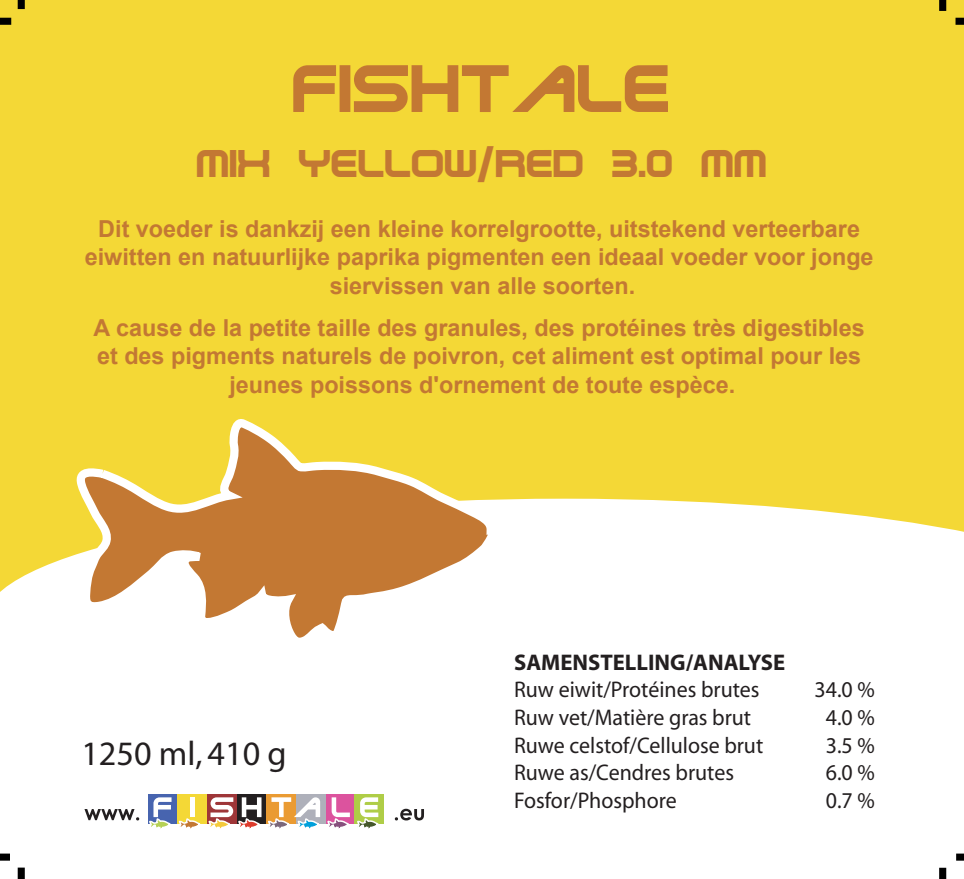
<style>
.page{position:relative;width:964px;height:879px;background:#fff}
.page>*{position:absolute;margin:0;border:0;box-sizing:border-box;transform-origin:0 0}
.t1{font:72px "Show Shifter Body";color:#c37833}
.t2{font:41px "Show Shifter Body";color:#c37833}
.t3{font:34.25px "Myriad";color:#231f20}
.t4{font:700 23.5px/28.5px "Arial";color:#c37833;text-align:center}
.t5{font:22.75px/27.8px "Myriad";color:#231f20}
.t6{font:700 22.75px "Myriad";color:#231f20}
</style>
<div class="page">
<div style="left:0;top:0;width:964px;height:599px;background:#f4d836"></div>
<svg style="left:0;top:499px;width:964px;height:100px;fill:#fff"></svg>
<svg style="left:67px;top:420px;width:431px;height:218px"></svg>
<div style="left:939px;top:868px;width:7px;height:11px;background:#000"></div>
<div style="left:18px;top:867px;width:7px;height:12px;background:#000"></div>
<div style="left:0;top:853px;width:10px;height:7px;background:#000"></div>
<div style="left:0;top:18px;width:11px;height:7px;background:#000"></div>
<div style="left:18px;top:0;width:7px;height:9px;background:#000"></div>
<div style="left:939px;top:0;width:7px;height:11px;background:#000"></div>
<div style="left:955px;top:18px;width:9px;height:7px;background:#000"></div>
<div style="left:956px;top:853px;width:8px;height:7px;background:#000"></div>
<div style="left:148px;top:794px;width:29px;height:30px;background:#4764af"></div>
<div style="left:177px;top:794px;width:30px;height:30px;background:#f4d836"></div>
<div style="left:207px;top:794px;width:30px;height:30px;background:#9e3638"></div>
<div style="left:237px;top:794px;width:29px;height:30px;background:#231f20"></div>
<div style="left:266px;top:794px;width:30px;height:30px;background:#ea9b33"></div>
<div style="left:296px;top:794px;width:30px;height:30px;background:#aeb0ba"></div>
<div style="left:326px;top:794px;width:30px;height:30px;background:#dc539e"></div>
<div style="left:354px;top:794px;width:30px;height:30px;background:#afcd47"></div>
<hr style="left:190px;top:797px;width:4px;height:20px;background:#fff">
<svg style="left:149px;top:797px;width:23px;height:32px"></svg>
<svg style="left:178px;top:816px;width:23px;height:13px"></svg>
<svg style="left:208px;top:797px;width:53px;height:32px"></svg>
<svg style="left:268px;top:797px;width:52px;height:32px"></svg>
<svg style="left:327px;top:797px;width:23px;height:32px"></svg>
<svg style="left:357px;top:797px;width:22px;height:32px"></svg>
<svg style="left:84px;top:809px;width:55px;height:11px"></svg>
<svg style="left:395px;top:809px;width:29px;height:11px"></svg>
<h1 class="t1" style="left:293px;top:51px;width:380px">FISHTALE</h1>
<h2 class="t2" style="left:197px;top:142px;width:572px">MIX YELLOW/RED 3.0 MM</h2>
<p class="t4" style="left:85px;top:215px;width:790px">Dit voeder is dankzij een kleine korrelgrootte, uitstekend verteerbare eiwitten en natuurlijke paprika pigmenten een ideaal voeder voor jonge siervissen van alle soorten.</p>
<p class="t4" style="left:94px;top:314px;width:773px">A cause de la petite taille des granules, des protéines très digestibles et des pigments naturels de poivron, cet aliment est optimal pour les jeunes poissons d'ornement de toute espèce.</p>
<h3 class="t3" style="left:81px;top:736px;width:207px">1250 ml, 410 g</h3>
<p class="t6" style="left:514px;top:650px;width:272px">SAMENSTELLING/ANALYSE</p>
<p class="t5" style="left:514px;top:677px;width:251px">Ruw eiwit/Protéines brutes<br>Ruw vet/Matière gras brut<br>Ruwe celstof/Cellulose brut<br>Ruwe as/Cendres brutes<br>Fosfor/Phosphore</p>
<p class="t5" style="left:814px;top:677px;width:62px;text-align:center">34.0 %<br>4.0 %<br>3.5 %<br>6.0 %<br>0.7 %</p>
</div>
